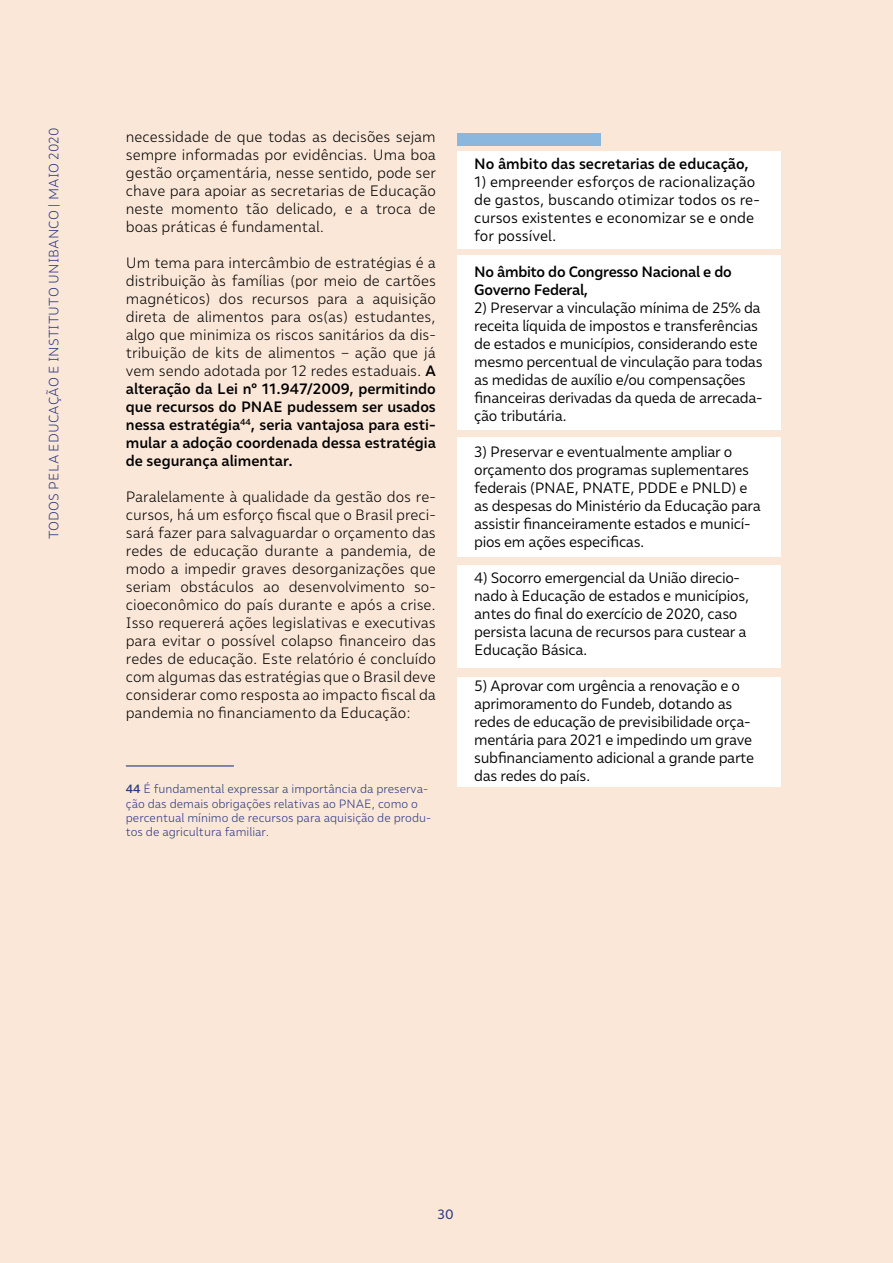
<style>
.page{position:relative;width:893px;height:1263px;background:#fae7d8}
.page>*{position:absolute;margin:0;border:0;box-sizing:border-box;transform-origin:0 0}
.t1{font:300 15px/18px "Malva";color:#000;text-align:justify}
.t2{font:15px/18px "Malva";letter-spacing:-.02em;color:#000}
.t3{font:15px/18px "Malva";color:#000}
.t4{font:500 15px/18px "Malva";letter-spacing:-.02em;color:#000}
.t5{font:500 15px "Malva";color:#000}
.t6{font:300 13.5px "Malva";letter-spacing:.01em;color:#2a3884}
.t7{font:13.5px "Malva";color:#2a3884}
.t8{font:300 12px/14.4px "Malva";color:#2a3884}
.s1{font-weight:500}
</style>
<div class="page">
<div style="left:457px;top:151px;width:323px;height:98px;background:#fff"></div>
<div style="left:457px;top:255px;width:323px;height:174px;background:#fff"></div>
<div style="left:457px;top:437px;width:323px;height:119px;background:#fff"></div>
<div style="left:457px;top:565px;width:323px;height:103px;background:#fff"></div>
<div style="left:457px;top:677px;width:323px;height:110px;background:#fff"></div>
<hr style="left:892px;top:0;width:1px;height:1263px;background:#2a3884">
<hr style="left:126px;top:765px;width:108px;height:1px;background:#2a3884">
<div style="left:457px;top:134px;width:144px;height:12px;background:#8bb6de"></div>
<p class="t6" style="left:46px;top:539px;width:413px;rotate:-90deg">TODOS PELA EDUCAÇÃO E INSTITUTO UNIBANCO | MAIO 2020</p>
<p class="t1" style="left:126px;top:127px;width:311px">necessidade de que todas as decisões sejam sempre informadas por evidências. Uma boa gestão orçamentária, nesse sentido, pode ser chave para apoiar as secretarias de Educação neste momento tão delicado, e a troca de boas práticas é fundamental.</p>
<p class="t1" style="left:126px;top:253px;width:312px">Um tema para intercâmbio de estratégias é a distribuição às famílias (por meio de cartões magnéticos) dos recursos para a aquisição direta de alimentos para os(as) estudantes, algo que minimiza os riscos sanitários da dis&shy;tribuição de kits de alimentos – ação que já vem sendo adotada por 12 redes estaduais. <span class="s1">A alteração da Lei nº 11.947/2009, permitindo que recursos do PNAE pudessem ser usados nessa estratégia</span><sup>44</sup><span class="s1">, seria vantajosa para esti&shy;mular a adoção coordenada dessa estratégia de segurança alimentar.</span></p>
<p class="t1" style="left:126px;top:487px;width:312px">Paralelamente à qualidade da gestão dos re&shy;cursos, há um esforço fiscal que o Brasil preci&shy;sará fazer para salvaguardar o orçamento das redes de educação durante a pandemia, de modo a impedir graves desorganizações que seriam obstáculos ao desenvolvimento so&shy;cioeconômico do país durante e após a crise.<br>Isso requererá ações legislativas e executivas para evitar o possível colapso financeiro das redes de educação. Este relatório é concluído com algumas das estratégias que o Brasil deve considerar como resposta ao impacto fiscal da pandemia no financiamento da Educação:</p>
<p class="t8" style="left:126px;top:781px;width:307px"><span class="s1">44</span> É fundamental expressar a importância da preserva&shy;ção das demais obrigações relativas ao PNAE, como o percentual mínimo de recursos para aquisição de produ&shy;tos de agricultura familiar.</p>
<p class="t5" style="left:474px;top:155px;width:276px">No âmbito das secretarias de educação,</p>
<p class="t3" style="left:474px;top:173px;width:287px">1) empreender esforços de racionalização de gastos, buscando otimizar todos os re&shy;cursos existentes e economizar se e onde for possível.</p>
<p class="t4" style="left:474px;top:262px;width:259px">No âmbito do Congresso Nacional e do<br>Governo Federal,</p>
<p class="t2" style="left:474px;top:299px;width:290px">2) Preservar a vinculação mínima de 25% da receita líquida de impostos e transferências de estados e municípios, considerando este mesmo percentual de vinculação para todas as medidas de auxílio e/ou compensações financeiras derivadas da queda de arrecada&shy;ção tributária.</p>
<p class="t2" style="left:474px;top:443px;width:288px">3) Preservar e eventualmente ampliar o orçamento dos programas suplementares federais (PNAE, PNATE, PDDE e PNLD) e as despesas do Ministério da Educação para assistir financeiramente estados e municí&shy;pios em ações especificas.</p>
<p class="t2" style="left:474px;top:569px;width:277px">4) Socorro emergencial da União direcio&shy;nado à Educação de estados e municípios, antes do final do exercício de 2020, caso persista lacuna de recursos para custear a Educação Básica.</p>
<p class="t2" style="left:474px;top:677px;width:282px">5) Aprovar com urgência a renovação e o aprimoramento do Fundeb, dotando as redes de educação de previsibilidade orça&shy;mentária para 2021 e impedindo um grave subfinanciamento adicional a grande parte das redes do país.</p>
<p class="t7" style="left:438px;top:1206px;width:18px">30</p>
</div>
